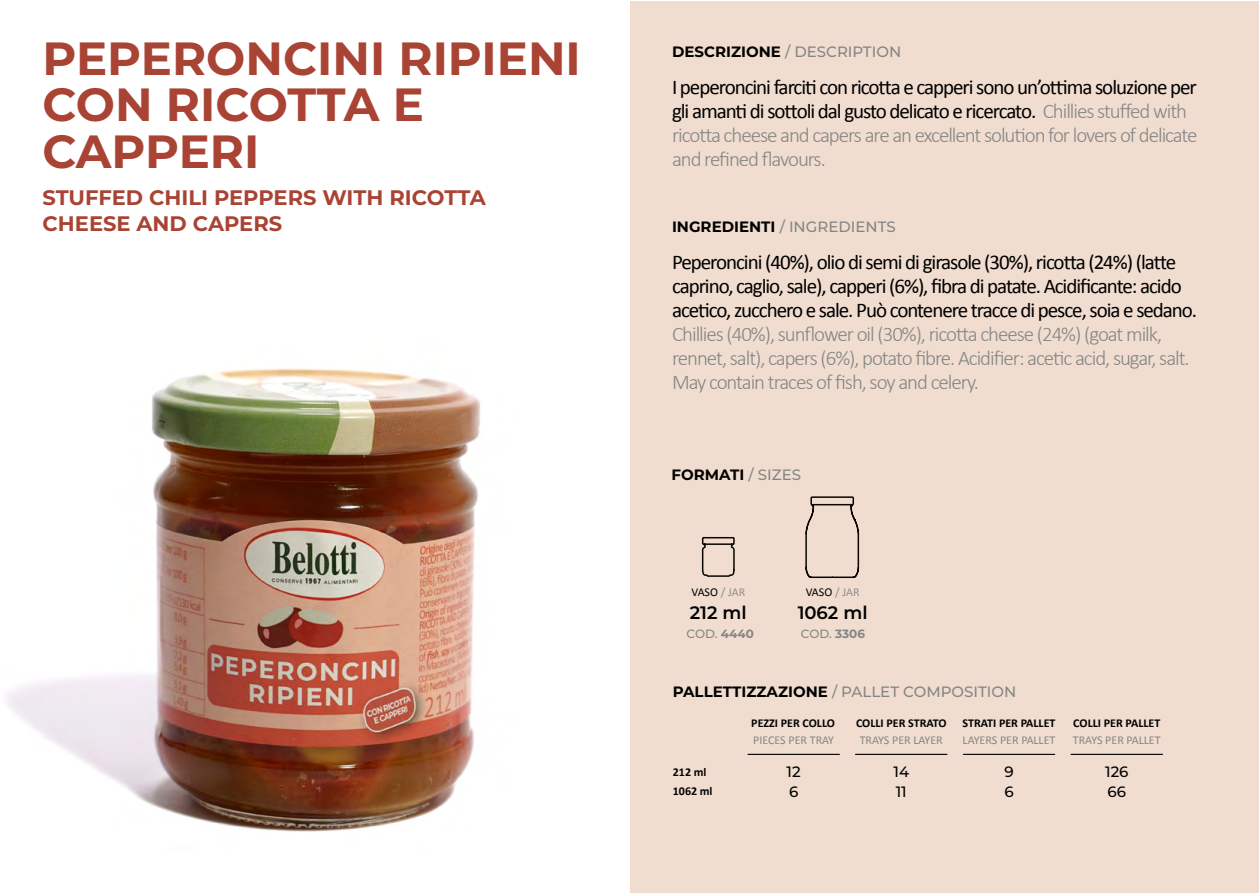
<style>
.page{position:relative;width:1259px;height:893px;background:#fff}
.page>*{position:absolute;margin:0;border:0;box-sizing:border-box;transform-origin:0 0}
.t1{font:700 46.5px/46.5px "Montserrat";color:#a94334}
.t2{font:21px/24px "Calibri";letter-spacing:-.05em;color:#000}
.t3{font:300 21px/24px "Calibri";letter-spacing:-.05em;color:#858684}
.t4{font:700 21px/25.2px "Montserrat";color:#a94334}
.t5{font:600 18px "Montserrat";color:#000}
.t6{font:500 15px "Montserrat";color:#858684}
.t7{font:500 15px "Montserrat";color:#000}
.t8{font:700 15px "Montserrat";color:#000}
.t9{font:700 12px/19.8px "Calibri";color:#000}
.t10{font:12px "Calibri";color:#858684}
.t11{font:12px "Calibri";color:#000}
.t12{font:500 12px "Montserrat";letter-spacing:-.005em;color:#848684}
.s1{font-weight:700;color:#000}
.s2{font-weight:300;color:#858684}
.s3{font-weight:500;color:#858684}
.s4{color:#8e8e8e}
.s5{font-weight:700}
</style>
<div class="page">
<div style="left:630px;top:1px;width:629px;height:891px;background:#f0ddd0"></div>
<img style="left:5px;top:368px;width:476px;height:464px">
<svg style="left:701px;top:537px;width:34px;height:40px"></svg>
<svg style="left:805px;top:496px;width:55px;height:82px"></svg>
<hr style="left:963px;top:754px;width:91px;height:1px;background:#000">
<hr style="left:855px;top:754px;width:92px;height:1px;background:#000">
<hr style="left:1071px;top:754px;width:91px;height:1px;background:#000">
<hr style="left:748px;top:754px;width:91px;height:1px;background:#000">
<h1 class="t1" style="left:43px;top:33px;width:540px">PEPERONCINI RIPIENI<br>CON RICOTTA E<br>CAPPERI</h1>
<p class="t4" style="left:43px;top:184px;width:445px">STUFFED CHILI PEPPERS WITH RICOTTA<br>CHEESE AND CAPERS</p>
<p class="t6" style="left:672px;top:41px;width:231px"><span class="s1">DESCRIZIONE</span> / DESCRIPTION</p>
<p class="t2" style="left:672px;top:75px;width:527px">I peperoncini farciti con ricotta e capperi sono un’ottima soluzione per gli amanti di sottoli dal gusto delicato e ricercato. <span class="s2">Chillies stuffed with ricotta cheese and capers are an excellent solution for lovers of delicate and refined flavours.</span></p>
<p class="t6" style="left:672px;top:217px;width:225px"><span class="s1">INGREDIENTI</span> / INGREDIENTS</p>
<p class="t2" style="left:672px;top:250px;width:526px">Peperoncini (40%), olio di semi di girasole (30%), ricotta (24%) (latte caprino, caglio, sale), capperi (6%), fibra di patate. Acidificante: acido acetico, zucchero e sale. Può contenere tracce di pesce, soia e sedano.</p>
<p class="t3" style="left:672px;top:322px;width:519px">Chillies (40%), sunflower oil (30%), ricotta cheese (24%) (goat milk, rennet, salt), capers (6%), potato fibre. Acidifier: acetic acid, sugar, salt.<br>May contain traces of fish, soy and celery.</p>
<p class="t8" style="left:671px;top:464px;width:131px">FORMATI <span class="s3">/ SIZES</span></p>
<p class="t11" style="left:691px;top:583px;width:55px">VASO <span class="s4">/ JAR</span></p>
<p class="t5" style="left:690px;top:599px;width:58px">212 ml</p>
<p class="t11" style="left:805px;top:583px;width:55px">VASO <span class="s4">/ JAR</span></p>
<p class="t5" style="left:797px;top:599px;width:71px">1062 ml</p>
<p class="t12" style="left:686px;top:625px;width:69px">COD. <span class="s5">4440</span></p>
<p class="t12" style="left:801px;top:625px;width:66px">COD. <span class="s5">3306</span></p>
<p class="t6" style="left:673px;top:681px;width:345px"><span class="s1">PALLETTIZZAZIONE</span> / PALLET COMPOSITION</p>
<p class="t9" style="left:673px;top:761px;width:41px">212 ml<br>1062 ml</p>
<p class="t9" style="left:751px;top:713px;width:85px">PEZZI PER COLLO</p>
<p class="t10" style="left:753px;top:731px;width:82px">PIECES PER TRAY</p>
<p class="t7" style="left:786px;top:761px;width:16px">12</p>
<p class="t9" style="left:856px;top:713px;width:92px">COLLI PER STRATO</p>
<p class="t10" style="left:859px;top:731px;width:85px">TRAYS PER LAYER</p>
<p class="t7" style="left:893px;top:761px;width:17px">14</p>
<p class="t9" style="left:962px;top:713px;width:94px">STRATI PER PALLET</p>
<p class="t10" style="left:962px;top:731px;width:94px">LAYERS PER PALLET</p>
<p class="t7" style="left:1004px;top:761px;width:11px">9</p>
<p class="t9" style="left:1073px;top:713px;width:88px">COLLI PER PALLET</p>
<p class="t10" style="left:1073px;top:731px;width:89px">TRAYS PER PALLET</p>
<p class="t7" style="left:1105px;top:761px;width:25px">126</p>
<p class="t7" style="left:789px;top:781px;width:11px">6</p>
<p class="t7" style="left:1107px;top:781px;width:20px">66</p>
<p class="t7" style="left:1004px;top:781px;width:11px">6</p>
<p class="t7" style="left:895px;top:781px;width:13px">11</p>
</div>
